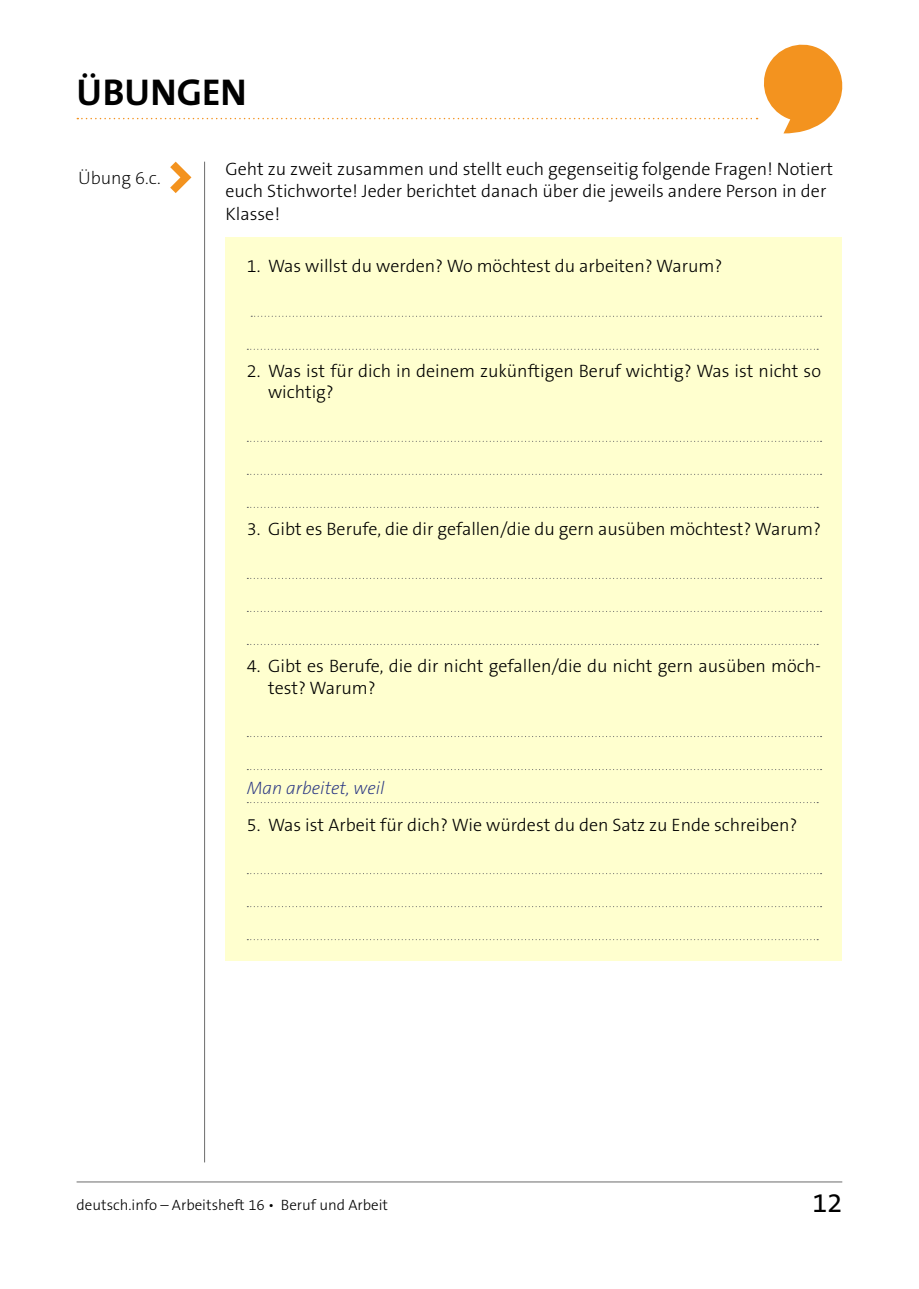
<style>
.page{position:relative;width:919px;height:1289px;background:#fff}
.page>*{position:absolute;margin:0;border:0;box-sizing:border-box;transform-origin:0 0}
.t1{font:700 37.5px "The Sans B7";color:#000}
.t2{font:27px "The Sans B5 Plain";color:#000}
.NormalText{font:300 18px/21px "The Sans B3";color:#000}
.Handwritting{font:italic 200 18px "The Sans B2";color:#283583}
.t3{font:200 18px "The Sans B2";color:#000}
.t4{font:300 15px "The Sans B3";color:#000}
</style>
<div class="page">
<svg style="left:77px;top:44px;width:766px;height:89px"></svg>
<hr style="left:77px;top:1181px;width:765px;height:1px;background:#6c6c6c">
<hr style="left:204px;top:162px;width:1px;height:1000px;background:#6c6c6c">
<div style="left:225px;top:237px;width:617px;height:723px;background:#ffffcf"></div>
<svg style="left:251px;top:316px;width:570px;height:1px"></svg>
<svg style="left:247px;top:349px;width:571px;height:1px"></svg>
<svg style="left:247px;top:441px;width:574px;height:1px"></svg>
<svg style="left:247px;top:474px;width:574px;height:1px"></svg>
<svg style="left:247px;top:507px;width:571px;height:1px"></svg>
<svg style="left:247px;top:578px;width:574px;height:1px"></svg>
<svg style="left:247px;top:611px;width:574px;height:1px"></svg>
<svg style="left:247px;top:644px;width:571px;height:1px"></svg>
<svg style="left:247px;top:736px;width:574px;height:1px"></svg>
<svg style="left:247px;top:769px;width:574px;height:1px"></svg>
<svg style="left:247px;top:802px;width:571px;height:1px"></svg>
<svg style="left:247px;top:873px;width:574px;height:1px"></svg>
<svg style="left:247px;top:906px;width:574px;height:1px"></svg>
<svg style="left:247px;top:939px;width:571px;height:1px"></svg>
<svg style="left:170px;top:162px;width:21px;height:31px"></svg>
<h1 class="t1" style="left:77px;top:72px;width:172px">ÜBUNGEN</h1>
<p class="t3" style="left:78px;top:168px;width:84px">Übung 6.c.</p>
<p class="NormalText" style="left:225px;top:158px;width:609px;line-height:22.5px">Geht zu zweit zusammen und stellt euch gegenseitig folgende Fragen! Notiert euch Stichworte! Jeder berichtet danach über die jeweils andere Person in der<br>Klasse!</p>
<p class="NormalText" style="left:247px;top:256px;width:477px">1. Was willst du werden? Wo möchtest du arbeiten? Warum?</p>
<p class="NormalText" style="left:268px;top:361px;width:554px;text-indent:-21px">2. Was ist für dich in deinem zukünftigen Beruf wichtig? Was ist nicht so wichtig?</p>
<p class="NormalText" style="left:247px;top:519px;width:576px">3. Gibt es Berufe, die dir gefallen/die du gern ausüben möchtest? Warum?</p>
<p class="NormalText" style="left:268px;top:656px;width:554px;text-indent:-21px">4. Gibt es Berufe, die dir nicht gefallen/die du nicht gern ausüben möch&shy;test? Warum?</p>
<p class="Handwritting" style="left:247px;top:778px;width:139px">Man arbeitet, weil</p>
<p class="NormalText" style="left:247px;top:814px;width:552px">5. Was ist Arbeit für dich? Wie würdest du den Satz zu Ende schreiben?</p>
<p class="t4" style="left:77px;top:1196px;width:313px">deutsch.info – Arbeitsheft 16 • Beruf und Arbeit</p>
<h2 class="t2" style="left:812px;top:1188px;width:31px">12</h2>
</div>
